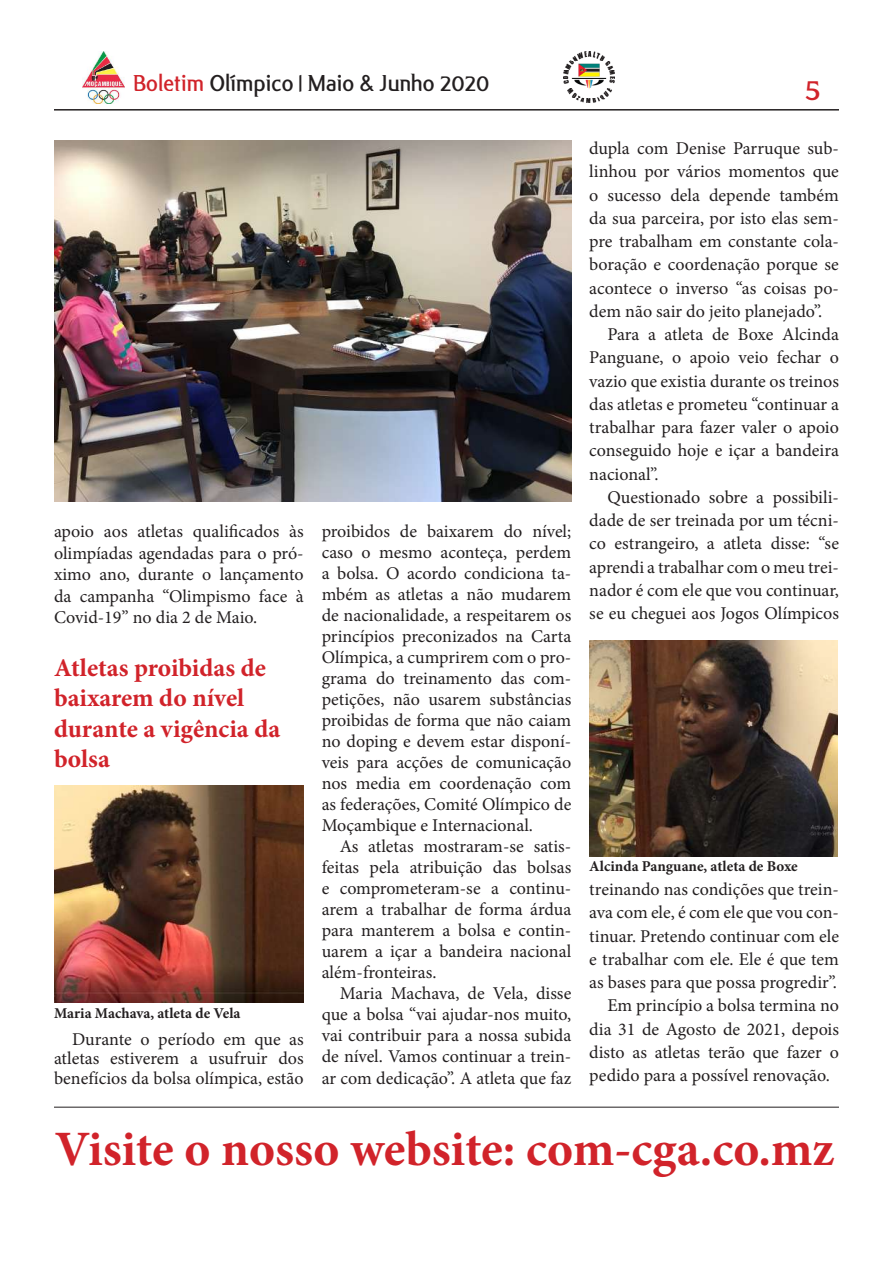
<style>
.page{position:relative;width:893px;height:1263px;background:#fff}
.page>*{position:absolute;margin:0;border:0;box-sizing:border-box;transform-origin:0 0}
.t1{font:700 49.5px "Minion Pro";color:#d1232a}
.t2{font:27px "Alex";color:#d1232a}
.t3{font:700 25.5px/30.6px "Minion Pro";color:#d1232a}
.t4{font:21px "Alex";color:#231f20}
.t5{font:18px/21px "Minion Pro";color:#231f20;text-align:justify}
.t6{font:700 15px "Minion Pro";color:#231f20}
.s1{color:#d1232a}
.s2{font-size:18px}
</style>
<div class="page">
<hr style="left:54px;top:109px;width:785px;height:2px;background:#231f20">
<img style="left:564px;top:52px;width:50px;height:51px">
<img style="left:83px;top:52px;width:41px;height:51px">
<img style="left:54px;top:141px;width:517px;height:361px">
<hr style="left:54px;top:1107px;width:785px;height:1px;background:#231f20">
<img style="left:54px;top:786px;width:250px;height:217px">
<img style="left:589px;top:641px;width:248px;height:215px">
<p class="t4" style="left:133px;top:66px;width:358px"><span class="s1">Boletim</span> Olímpico <span class="s2">|</span> Maio &amp; Junho 2020</p>
<h2 class="t2" style="left:805px;top:69px;width:17px">5</h2>
<p class="t5" style="left:54px;top:520px;width:251px;line-height:21.6px">apoio aos atletas qualificados às olimpíadas agendadas para o pró&shy;ximo ano, durante o lançamento da campanha “Olimpismo face à Covid-19” no dia 2 de Maio.</p>
<h3 class="t3" style="left:54px;top:652px;width:228px">Atletas proibidas de baixarem do nível durante a vigência da bolsa</h3>
<p class="t6" style="left:54px;top:1003px;width:188px">Maria Machava, atleta de Vela</p>
<p class="t5" style="left:54px;top:1029px;width:251px;line-height:19.5px;text-indent:18px">Durante o período em que as atletas estiverem a usufruir dos benefícios da bolsa olímpica, estão</p>
<p class="t5" style="left:322px;top:521px;width:251px">proibidos de baixarem do nível; caso o mesmo aconteça, perdem a bolsa. O acordo condiciona ta&shy;mbém as atletas a não mudarem de nacionalidade, a respeitarem os princípios preconizados na Carta Olímpica, a cumprirem com o pro&shy;grama do treinamento das com&shy;petições, não usarem substâncias proibidas de forma que não caiam no doping e devem estar disponí&shy;veis para acções de comunicação nos media em coordenação com as federações, Comité Olímpico de Moçambique e Internacional.</p>
<p class="t5" style="left:322px;top:836px;width:251px;text-indent:18px">As atletas mostraram-se satis&shy;feitas pela atribuição das bolsas e comprometeram-se a continu&shy;arem a trabalhar de forma árdua para manterem a bolsa e contin&shy;uarem a içar a bandeira nacional além-fronteiras.</p>
<p class="t5" style="left:322px;top:983px;width:251px;text-indent:18px">Maria Machava, de Vela, disse que a bolsa “vai ajudar-nos muito, vai contribuir para a nossa subida de nível. Vamos continuar a trein&shy;ar com dedicação”. A atleta que faz</p>
<p class="t5" style="left:589px;top:138px;width:251px">dupla com Denise Parruque sub-</p>
<p class="t5" style="left:589px;top:161px;width:251px">linhou por vários momentos que</p>
<p class="t5" style="left:589px;top:184px;width:251px">o sucesso dela depende também</p>
<p class="t5" style="left:589px;top:208px;width:251px">da sua parceira, por isto elas sem-</p>
<p class="t5" style="left:589px;top:231px;width:251px">pre trabalham em constante cola-</p>
<p class="t5" style="left:589px;top:254px;width:251px">boração e coordenação porque se</p>
<p class="t5" style="left:589px;top:277px;width:251px">acontece o inverso “as coisas po-</p>
<p class="t5" style="left:589px;top:301px;width:234px">dem não sair do jeito planejado”.</p>
<p class="t5" style="left:607px;top:324px;width:233px">Para a atleta de Boxe Alcinda</p>
<p class="t5" style="left:589px;top:347px;width:251px">Panguane, o apoio veio fechar o</p>
<p class="t5" style="left:589px;top:370px;width:251px">vazio que existia durante os treinos</p>
<p class="t5" style="left:589px;top:394px;width:251px">das atletas e prometeu “continuar a</p>
<p class="t5" style="left:589px;top:417px;width:251px">trabalhar para fazer valer o apoio</p>
<p class="t5" style="left:589px;top:440px;width:251px">conseguido hoje e içar a bandeira</p>
<p class="t5" style="left:589px;top:463px;width:71px">nacional”.</p>
<p class="t5" style="left:607px;top:487px;width:233px">Questionado sobre a possibili-</p>
<p class="t5" style="left:589px;top:510px;width:251px">dade de ser treinada por um técni-</p>
<p class="t5" style="left:589px;top:533px;width:251px">co estrangeiro, a atleta disse: “se</p>
<p class="t5" style="left:589px;top:556px;width:251px">aprendi a trabalhar com o meu trei-</p>
<p class="t5" style="left:589px;top:580px;width:251px">nador é com ele que vou continuar,</p>
<p class="t5" style="left:589px;top:603px;width:251px">se eu cheguei aos Jogos Olímpicos</p>
<p class="t6" style="left:589px;top:855px;width:210px">Alcinda Panguane, atleta de Boxe</p>
<p class="t5" style="left:589px;top:879px;width:251px">treinando nas condições que trein-</p>
<p class="t5" style="left:589px;top:902px;width:251px">ava com ele, é com ele que vou con-</p>
<p class="t5" style="left:589px;top:925px;width:251px">tinuar. Pretendo continuar com ele</p>
<p class="t5" style="left:589px;top:949px;width:251px">e trabalhar com ele. Ele é que tem</p>
<p class="t5" style="left:589px;top:972px;width:249px">as bases para que possa progredir”.</p>
<p class="t5" style="left:607px;top:995px;width:233px">Em princípio a bolsa termina no</p>
<p class="t5" style="left:589px;top:1018px;width:251px">dia 31 de Agosto de 2021, depois</p>
<p class="t5" style="left:589px;top:1042px;width:251px">disto as atletas terão que fazer o</p>
<p class="t5" style="left:589px;top:1065px;width:242px">pedido para a possível renovação.</p>
<h1 class="t1" style="left:55px;top:1114px;width:781px">Visite o nosso website: com-cga.co.mz</h1>
</div>
